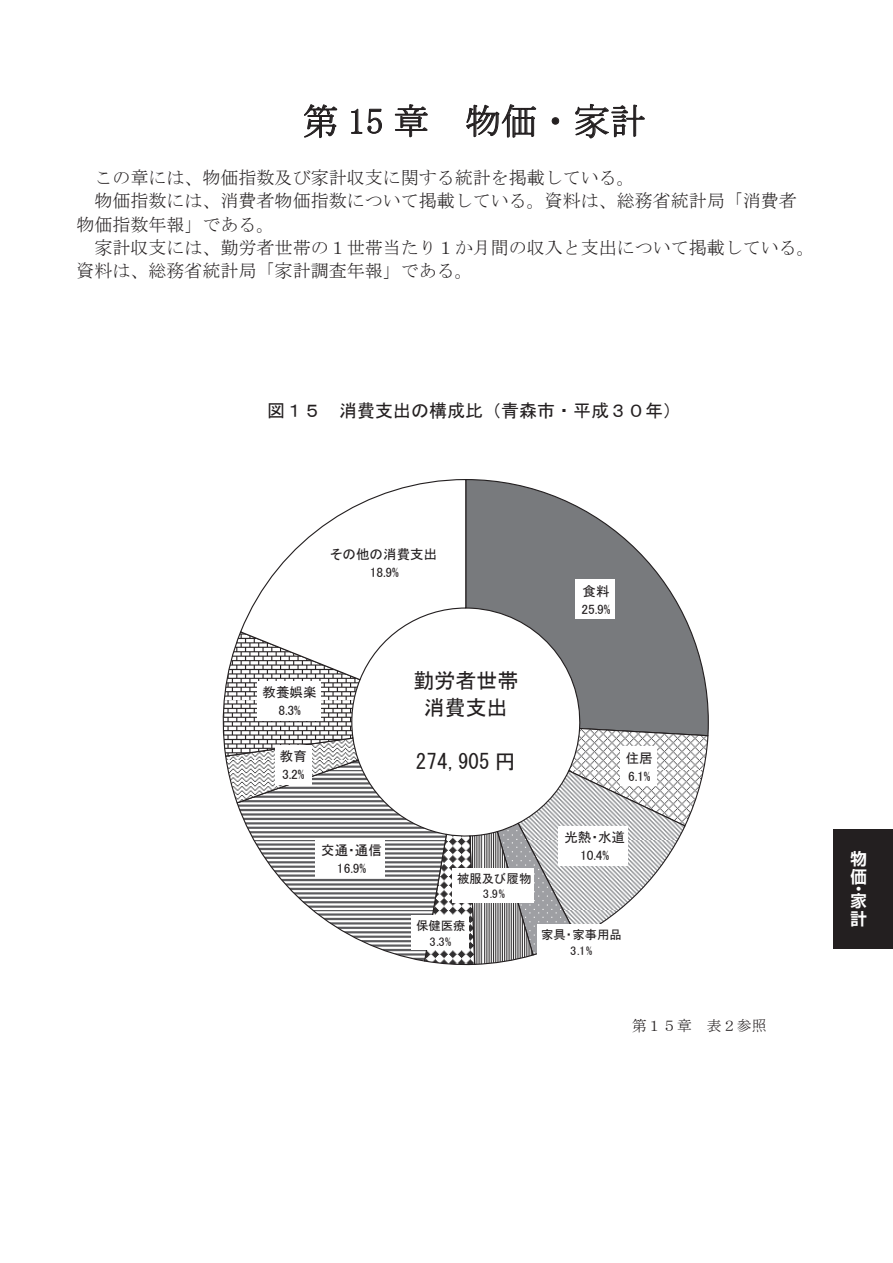
<style>
.page{position:relative;width:893px;height:1263px;background:#fff}
.page>*{position:absolute;margin:0;border:0;box-sizing:border-box;transform-origin:0 0}
.t1{font:36px "MS Mincho";color:#231f20}
.t2{font:21px/27.3px "MS Gothic";color:#231f20;text-align:center}
.t3{font:18px "MS Mincho";color:#231f20}
.t4{font:18px "MS Gothic";color:#231f20}
.t5{font:700 16.5px/17.7px "Shin Go Pr 6 De";color:#fff}
.t6{font:15px "MS Mincho";color:#231f20}
.t7{font:13.5px/18px "MS P Gothic";color:#231f20;text-align:center}
.t8{font:12.45px/15.8px "MS P Gothic";letter-spacing:.005em;color:#231f20;text-align:center}
</style>
<div class="page">
<svg style="left:304px;top:104px;width:33px;height:34px"></svg>
<svg style="left:351px;top:108px;width:31px;height:26px"></svg>
<svg style="left:395px;top:104px;width:32px;height:33px"></svg>
<svg style="left:466px;top:104px;width:70px;height:34px"></svg>
<svg style="left:551px;top:117px;width:8px;height:8px"></svg>
<svg style="left:575px;top:103px;width:69px;height:36px"></svg>
<svg style="left:222px;top:480px;width:487px;height:485px"></svg>
<svg style="left:239px;top:479px;width:228px;height:202px"></svg>
<div style="left:575px;top:580px;width:40px;height:39px;background:#fff"></div>
<div style="left:620px;top:746px;width:36px;height:39px;background:#fff"></div>
<div style="left:559px;top:826px;width:69px;height:39px;background:#fff"></div>
<div style="left:537px;top:924px;width:87px;height:36px;background:#fff"></div>
<div style="left:453px;top:868px;width:81px;height:34px;background:#fff"></div>
<div style="left:411px;top:915px;width:58px;height:35px;background:#fff"></div>
<div style="left:316px;top:838px;width:69px;height:40px;background:#fff"></div>
<div style="left:275px;top:745px;width:36px;height:39px;background:#fff"></div>
<div style="left:257px;top:681px;width:63px;height:39px;background:#fff"></div>
<div style="left:326px;top:544px;width:116px;height:39px;background:#fff"></div>
<div style="left:380px;top:665px;width:171px;height:107px;background:#fff"></div>
<div style="left:833px;top:829px;width:60px;height:119px;background:#231f20"></div>
<h1 class="t1" style="left:302px;top:103px;width:345px">第 15 章 物価・家計</h1>
<p class="t3" style="left:95px;top:168px;width:542px">この章には、物価指数及び家計収支に関する統計を掲載している。</p>
<p class="t3" style="left:95px;top:192px;width:704px">物価指数には、消費者物価指数について掲載している。資料は、総務省統計局「消費者</p>
<p class="t3" style="left:77px;top:215px;width:200px">物価指数年報」である。</p>
<p class="t3" style="left:95px;top:238px;width:722px">家計収支には、勤労者世帯の１世帯当たり１か月間の収入と支出について掲載している。</p>
<p class="t3" style="left:77px;top:262px;width:398px">資料は、総務省統計局「家計調査年報」である。</p>
<p class="t4" style="left:267px;top:402px;width:416px">図１５ 消費支出の構成比（青森市・平成３０年）</p>
<p class="t7" style="left:330px;top:545px;width:108px">その他の消費支出<br>18.9%</p>
<p class="t7" style="left:581px;top:582px;width:31px;text-align:left">食料<br>25.9%</p>
<p class="t7" style="left:263px;top:683px;width:56px">教養娯楽<br>8.3%</p>
<p class="t7" style="left:280px;top:747px;width:29px;text-align:left">教育<br>3.2%</p>
<p class="t7" style="left:321px;top:841px;width:62px">交通・通信<br>16.9%</p>
<p class="t2" style="left:413px;top:666px;width:106px">勤労者世帯消費支出</p>
<p class="t2" style="left:416px;top:748px;width:101px">274,905 円</p>
<p class="t7" style="left:626px;top:749px;width:29px;text-align:left">住居<br>6.1%</p>
<p class="t8" style="left:457px;top:870px;width:76px">被服及び履物<br>3.9%</p>
<p class="t8" style="left:416px;top:917px;width:51px">保健医療<br>3.3%</p>
<p class="t7" style="left:564px;top:828px;width:62px">光熱・水道<br>10.4%</p>
<p class="t8" style="left:541px;top:927px;width:82px">家具・家事用品<br>3.1%</p>
<p class="t6" style="left:632px;top:1018px;width:137px">第１５章 表２参照</p>
<p class="t5" style="left:850px;top:849px;width:18px">物価</p>
<p class="t5" style="left:850px;top:882px;width:18px;line-height:12.3px">・家</p>
<p class="t5" style="left:850px;top:909px;width:18px">計</p>
</div>
